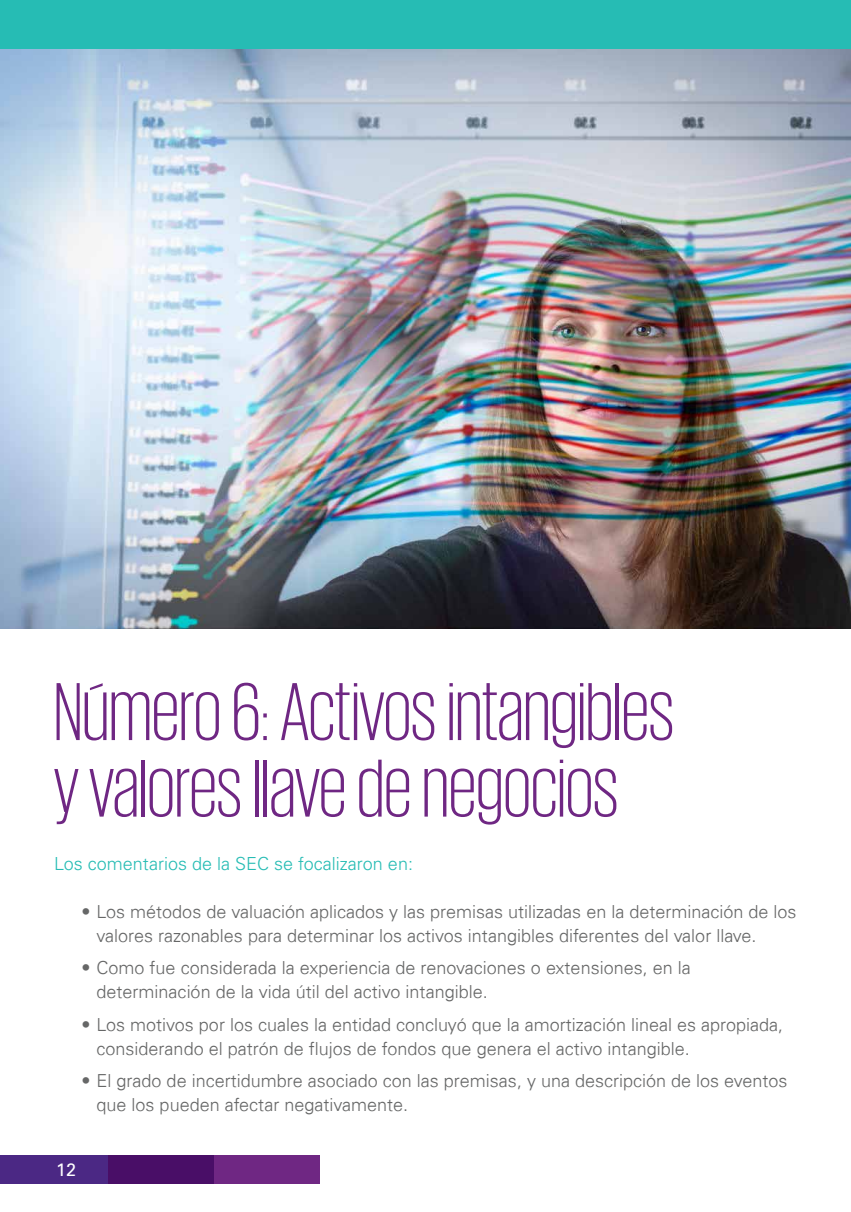
<style>
.page{position:relative;width:851px;height:1212px;background:#fff}
.page>*{position:absolute;margin:0;border:0;box-sizing:border-box;transform-origin:0 0}
.t1{font:300 84px/76.5px "KPMG";color:#6f2783}
.t2{font:300 18px/24px "Univers 45";color:#666767}
.t3{font:300 18px "Univers LT Std";color:#26bcb4}
.t4{font:18px "Univers LT Std";color:#fff}
</style>
<div class="page">
<div style="left:212px;top:1155px;width:108px;height:28px;background:#6f2783"></div>
<div style="left:106px;top:1155px;width:108px;height:28px;background:#490e67"></div>
<div style="left:0;top:1155px;width:108px;height:28px;background:#4b2884"></div>
<div style="left:0;top:0;width:850px;height:54px;background:#26bcb4"></div>
<img style="left:0;top:50px;width:850px;height:578px">
<h1 class="t1" style="left:54px;top:671px;width:621px">Número 6: Activos intangibles y valores llave de negocios</h1>
<p class="t3" style="left:54px;top:852px;width:360px">Los comentarios de la SEC se focalizaron en:</p>
<p class="t2" style="left:97px;top:899px;width:701px;text-indent:-15px">• Los métodos de valuación aplicados y las premisas utilizadas en la determinación de los valores razonables para determinar los activos intangibles diferentes del valor llave.</p>
<p class="t2" style="left:97px;top:956px;width:595px;text-indent:-15px">• Como fue considerada la experiencia de renovaciones o extensiones, en la determinación de la vida útil del activo intangible.</p>
<p class="t2" style="left:97px;top:1012px;width:688px;text-indent:-15px">• Los motivos por los cuales la entidad concluyó que la amortización lineal es apropiada, considerando el patrón de flujos de fondos que genera el activo intangible.</p>
<p class="t2" style="left:97px;top:1069px;width:692px;text-indent:-15px">• El grado de incertidumbre asociado con las premisas, y una descripción de los eventos que los pueden afectar negativamente.</p>
<p class="t4" style="left:56px;top:1158px;width:21px">12</p>
</div>
